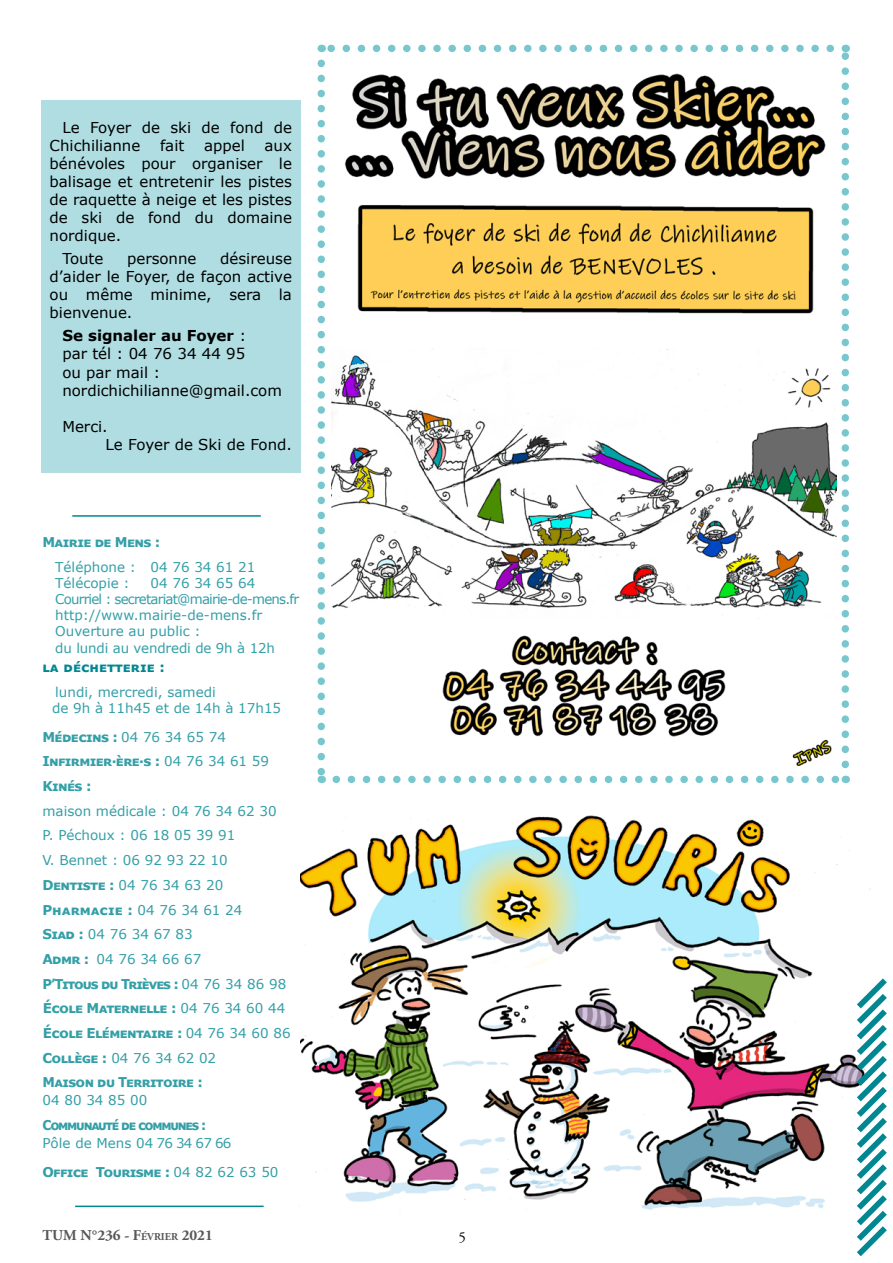
<style>
.page{position:relative;width:893px;height:1263px;background:#fff}
.page>*{position:absolute;margin:0;border:0;box-sizing:border-box;transform-origin:0 0}
.t1{font:15px/18px "Verdana";color:#000}
.t2{font:700 15px "Adobe Garamond Pro";color:#58585a}
.t3{font:15px "Adobe Garamond Pro";color:#000}
.t4{font:13.5px/24.8px "Verdana";color:#339fa7}
.t5{font:700 13.5px/24.8px "Verdana";letter-spacing:-.05em;color:#339fa7}
.t6{font:700 13.5px "Verdana";letter-spacing:-.05em;color:#339fa7;scale:.93 1}
.t7{font:700 13.5px "Verdana";color:#008791}
.s1{font-weight:700}
.s2{font-weight:400}
.s3{font-size:10.5px}
</style>
<div class="page">
<svg style="left:336px;top:776px;width:502px;height:7px"></svg>
<svg style="left:329px;top:45px;width:501px;height:7px"></svg>
<svg style="left:317px;top:63px;width:8px;height:720px"></svg>
<svg style="left:841px;top:45px;width:8px;height:719px"></svg>
<hr style="left:72px;top:515px;width:189px;height:2px;background:#008791">
<hr style="left:75px;top:1205px;width:189px;height:2px;background:#008791">
<img style="left:332px;top:73px;width:505px;height:693px">
<div style="left:41px;top:100px;width:259px;height:373px;background:#afdde2"></div>
<img style="left:300px;top:815px;width:571px;height:395px">
<svg style="left:851px;top:972px;width:36px;height:285px"></svg>
<p class="t1" style="left:50px;top:118px;width:244px;text-indent:13px">Le Foyer de ski de fond de<br>Chichilianne</p>
<p class="t1" style="left:160px;top:136px;width:26px">fait</p>
<p class="t1" style="left:204px;top:136px;width:42px">appel</p>
<p class="t1" style="left:50px;top:136px;width:244px;text-align:justify;text-indent:215px">aux bénévoles pour organiser le balisage et entretenir les pistes de raquette à neige et les pistes de ski de fond du domaine nordique.</p>
<p class="t1" style="left:62px;top:249px;width:43px">Toute</p>
<p class="t1" style="left:127px;top:249px;width:71px">personne</p>
<p class="t1" style="left:50px;top:249px;width:244px;text-align:justify;text-indent:171px">désireuse d’aider le Foyer, de façon active ou même minime, sera la bienvenue.</p>
<p class="t1" style="left:62px;top:327px;width:221px"><span class="s1">Se signaler au Foyer</span> :<br>par tél : 04 76 34 44 95<br>ou par mail : nordichichilianne@gmail.com</p>
<p class="t1" style="left:106px;top:417px;width:188px;text-indent:-43px">Merci.<br>Le Foyer de Ski de Fond.</p>
<p class="t5" style="left:43px;top:529px;width:119px">Mairie de Mens :</p>
<p class="t4" style="left:55px;top:558px;width:202px;line-height:16.2px">Téléphone : 04 76 34 61 21<br>Télécopie :</p>
<p class="t4" style="left:55px;top:575px;width:245px;line-height:16.2px;text-indent:95px">04 76 34 65 64<br>Courriel : secretariat@mairie-de-mens.fr http://www.mairie-de-mens.fr<br>Ouverture au public :<br>du lundi au vendredi de 9h à 12h</p>
<p class="t7" style="left:43px;top:658px;width:124px">la déchetterie :</p>
<p class="t4" style="left:52px;top:684px;width:231px;line-height:16.2px">lundi, mercredi, samedi<br>de 9h à 11h45 et de 14h à 17h15</p>
<p class="t5" style="left:43px;top:724px;width:228px">Médecins : <span class="s2">04 76 34 65 74<br></span>Infirmier.ère.s : <span class="s2">04 76 34 61 59<br></span>Kinés :</p>
<p class="t4" style="left:43px;top:798px;width:250px">maison médicale : 04 76 34 62 30<br>P. Péchoux : 06 18 05 39 91<br>V. Bennet : 06 92 93 22 10<br><span class="s1">Dentiste :</span> 04 76 34 63 20<br><span class="s1">Pharmacie :</span> 04 76 34 61 24<br><span class="s1">Siad :</span> 04 76 34 67 83<br><span class="s1">Admr :</span> 04 76 34 66 67<br><span class="s1">P’Titous du Trièves :</span> 04 76 34 86 98 <span class="s1">école Maternelle :</span> 04 76 34 60 44 <span class="s1">école Elémentaire :</span> 04 76 34 60 86<br><span class="s1">Collège :</span> 04 76 34 62 02<br><span class="s1">Maison du Territoire :</span></p>
<p class="t4" style="left:43px;top:1087px;width:106px">04 80 34 85 00</p>
<p class="t6" style="left:43px;top:1115px;width:178px">Communauté de communes :</p>
<p class="t4" style="left:43px;top:1129px;width:237px;line-height:29px">Pôle de Mens 04 76 34 67 66<br><span class="s1">Office Tourisme :</span> 04 82 62 63 50</p>
<p class="t2" style="left:43px;top:1227px;width:172px">TUM N°236 - F<span class="s3">ÉVRIER</span> 2021</p>
<p class="t3" style="left:458px;top:1228px;width:9px">5</p>
</div>
